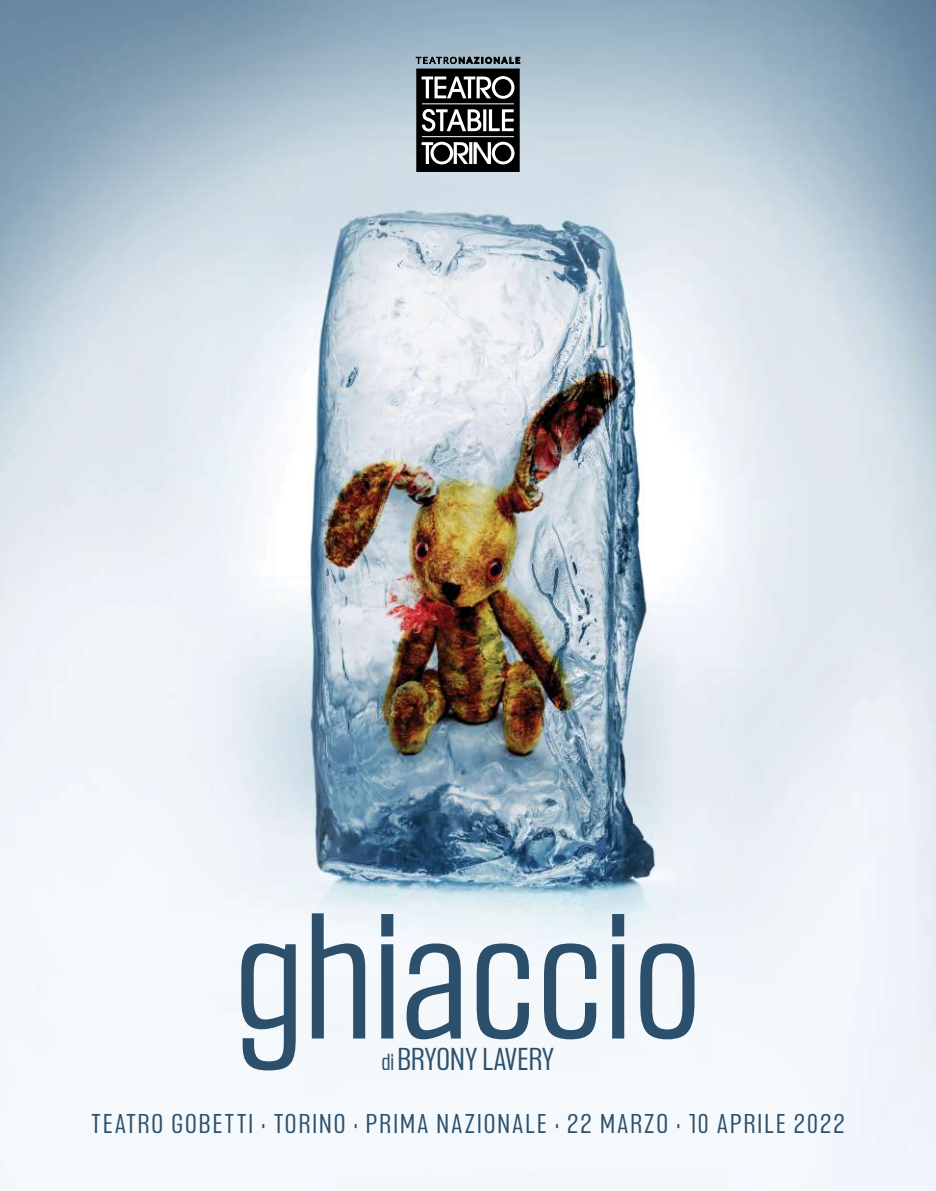
<style>
.page{position:relative;width:936px;height:1191px;background:#fff}
.page>*{position:absolute;margin:0;border:0;box-sizing:border-box;transform-origin:0 0}
.t1{font:165.2px "Headlines";color:#2c506c}
.t2{font:30.2px "Headlines";color:#2c506c}
.t3{font:26px "Headlines";letter-spacing:.08em;color:#2c506c}
.s1{font-size:21.4px}
.s2{font-family:"Lato";font-weight:300;font-size:32px;color:#e03e46}
</style>
<div class="page">
<img style="left:0;top:0;width:935px;height:1191px">
<div style="left:416px;top:69px;width:103px;height:103px;background:#000"></div>
<svg style="left:421px;top:76px;width:93px;height:88px"></svg>
<svg style="left:415px;top:54px;width:105px;height:14px"></svg>
<h1 class="t1" style="left:234px;top:905px;width:470px">GHIACCIO</h1>
<p class="t2" style="left:381px;top:1046px;width:174px"><span class="s1">DI</span> BRYONY LAVERY</p>
<p class="t3" style="left:91px;top:1111px;width:789px">TEATRO GOBETTI • TORINO • PRIMA NAZIONALE • 22 MARZO • 10 APRILE 2022 <span class="s2">1</span></p>
</div>
